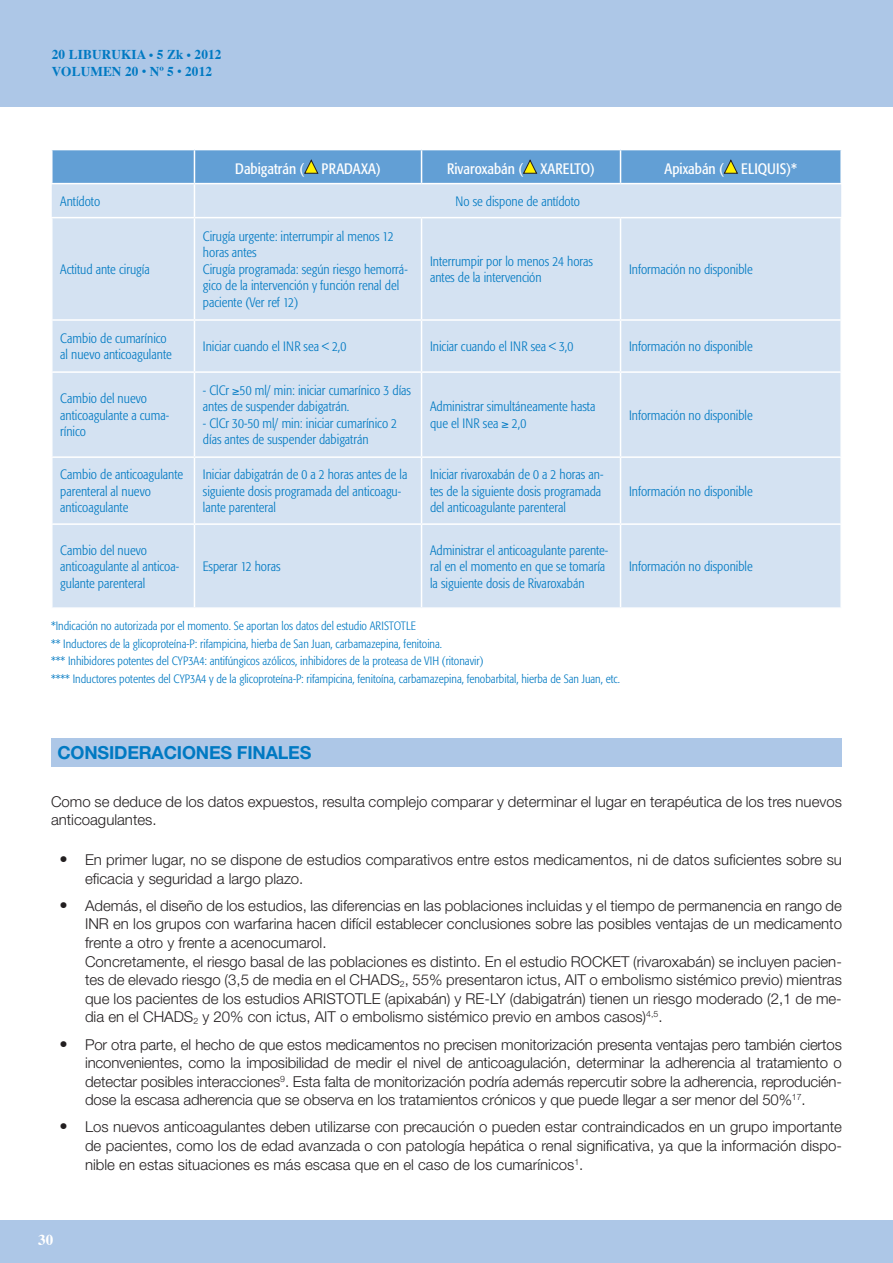
<style>
.page{position:relative;width:893px;height:1263px;background:#fff}
.page>*{position:absolute;margin:0;border:0;box-sizing:border-box;transform-origin:0 0}
.t1{font:700 18px "Helvetica Neue LT Std";letter-spacing:-.01em;color:#0079c2}
.t2{font:300 15px/18.6px "Helvetica Neue";color:#231f20}
.t3{font:condensed 15px "Formata";color:#fff}
.t4{font:700 15px "Times";color:#fff}
.t5{font:300 condensed 13.5px/16.5px "Formata";color:#0079c2}
.t6{font:700 13.5px/16.2px "Times";letter-spacing:.01em;color:#0079c2}
.t7{font:300 condensed 12px/17.7px "Formata";color:#0079c2}
.s1{font-size:12px}
.s2{font-size:16.5px}
</style>
<div class="page">
<div style="left:0;top:0;width:893px;height:106px;background:#adc7e7"></div>
<div style="left:0;top:1220px;width:893px;height:43px;background:#adc7e7"></div>
<div style="left:52px;top:184px;width:789px;height:423px;background:#d4e2f2"></div>
<hr style="left:194px;top:184px;width:1px;height:33px;background:#fff">
<hr style="left:51px;top:217px;width:143px;height:1px;background:#fff">
<hr style="left:51px;top:218px;width:2px;height:101px;background:#fff">
<hr style="left:194px;top:217px;width:228px;height:1px;background:#fff">
<hr style="left:194px;top:218px;width:1px;height:101px;background:#fff">
<hr style="left:422px;top:217px;width:198px;height:1px;background:#fff">
<hr style="left:421px;top:218px;width:1px;height:101px;background:#fff">
<hr style="left:620px;top:217px;width:222px;height:1px;background:#fff">
<hr style="left:620px;top:218px;width:1px;height:101px;background:#fff">
<hr style="left:840px;top:218px;width:2px;height:101px;background:#fff">
<hr style="left:51px;top:319px;width:143px;height:2px;background:#fff">
<hr style="left:51px;top:321px;width:2px;height:50px;background:#fff">
<hr style="left:194px;top:319px;width:228px;height:2px;background:#fff">
<hr style="left:194px;top:321px;width:1px;height:50px;background:#fff">
<hr style="left:422px;top:319px;width:198px;height:2px;background:#fff">
<hr style="left:421px;top:321px;width:1px;height:50px;background:#fff">
<hr style="left:620px;top:319px;width:222px;height:2px;background:#fff">
<hr style="left:620px;top:321px;width:1px;height:50px;background:#fff">
<hr style="left:840px;top:321px;width:2px;height:50px;background:#fff">
<hr style="left:51px;top:371px;width:143px;height:2px;background:#fff">
<hr style="left:51px;top:373px;width:2px;height:83px;background:#fff">
<hr style="left:194px;top:371px;width:228px;height:2px;background:#fff">
<hr style="left:194px;top:373px;width:1px;height:83px;background:#fff">
<hr style="left:422px;top:371px;width:198px;height:2px;background:#fff">
<hr style="left:421px;top:373px;width:1px;height:83px;background:#fff">
<hr style="left:620px;top:371px;width:222px;height:2px;background:#fff">
<hr style="left:620px;top:373px;width:1px;height:83px;background:#fff">
<hr style="left:840px;top:373px;width:2px;height:83px;background:#fff">
<hr style="left:51px;top:456px;width:143px;height:2px;background:#fff">
<hr style="left:51px;top:458px;width:2px;height:65px;background:#fff">
<hr style="left:194px;top:456px;width:228px;height:2px;background:#fff">
<hr style="left:194px;top:458px;width:1px;height:65px;background:#fff">
<hr style="left:422px;top:456px;width:198px;height:2px;background:#fff">
<hr style="left:421px;top:458px;width:1px;height:65px;background:#fff">
<hr style="left:620px;top:456px;width:222px;height:2px;background:#fff">
<hr style="left:620px;top:458px;width:1px;height:65px;background:#fff">
<hr style="left:840px;top:458px;width:2px;height:65px;background:#fff">
<hr style="left:51px;top:523px;width:143px;height:2px;background:#fff">
<hr style="left:51px;top:525px;width:2px;height:82px;background:#fff">
<hr style="left:194px;top:523px;width:228px;height:2px;background:#fff">
<hr style="left:194px;top:525px;width:1px;height:82px;background:#fff">
<hr style="left:422px;top:523px;width:198px;height:2px;background:#fff">
<hr style="left:421px;top:525px;width:1px;height:82px;background:#fff">
<hr style="left:620px;top:523px;width:222px;height:2px;background:#fff">
<hr style="left:620px;top:525px;width:1px;height:82px;background:#fff">
<hr style="left:840px;top:525px;width:2px;height:82px;background:#fff">
<svg style="left:52px;top:150px;width:789px;height:34px;background:#6aa3d4"></svg>
<div style="left:51px;top:738px;width:790px;height:28px;background:#adc7e7"></div>
<p class="t6" style="left:52px;top:45px;width:171px">20 LIBURUKIA <span class="s1">•</span> 5 Zk <span class="s1">•</span> 2012<br>VOLUMEN 20 <span class="s1">•</span> Nº 5 <span class="s1">•</span> 2012</p>
<p class="t3" style="left:235px;top:159px;width:147px">Dabigatrán ( PRADAXA)</p>
<p class="t3" style="left:447px;top:159px;width:149px">Rivaroxabán ( XARELTO)</p>
<p class="t3" style="left:665px;top:159px;width:134px">Apixabán ( ELIQUIS)*</p>
<p class="t5" style="left:60px;top:193px;width:41px">Antídoto</p>
<p class="t5" style="left:456px;top:193px;width:126px">No se dispone de antídoto</p>
<p class="t5" style="left:60px;top:261px;width:91px">Actitud ante cirugía</p>
<p class="t5" style="left:203px;top:228px;width:206px">Cirugía urgente: interrumpir al menos 12 horas antes<br>Cirugía programada: según riesgo hemorrá&shy;gico de la intervención y función renal del paciente (Ver ref 12)</p>
<p class="t5" style="left:430px;top:253px;width:165px">Interrumpir por lo menos 24 horas antes de la intervención</p>
<p class="t5" style="left:629px;top:261px;width:125px">Información no disponible</p>
<p class="t5" style="left:60px;top:330px;width:113px">Cambio de cumarínico al nuevo anticoagulante</p>
<p class="t5" style="left:203px;top:338px;width:145px">Iniciar cuando el INR sea &lt; 2,0</p>
<p class="t5" style="left:430px;top:338px;width:145px">Iniciar cuando el INR sea &lt; 3,0</p>
<p class="t5" style="left:629px;top:338px;width:125px">Información no disponible</p>
<p class="t5" style="left:60px;top:390px;width:110px">Cambio del nuevo anticoagulante a cuma&shy;rínico</p>
<p class="t5" style="left:203px;top:382px;width:210px">- ClCr ≥50 ml/ min: iniciar cumarínico 3 días antes de suspender dabigatrán.</p>
<p class="t5" style="left:430px;top:399px;width:167px">Administrar simultáneamente hasta que el INR sea ≥ 2,0</p>
<p class="t5" style="left:629px;top:407px;width:125px">Información no disponible</p>
<p class="t5" style="left:203px;top:415px;width:196px">- ClCr 30-50 ml/ min: iniciar cumarínico 2 días antes de suspender dabigatrán</p>
<p class="t5" style="left:60px;top:466px;width:124px">Cambio de anticoagulante parenteral al nuevo anticoagulante</p>
<p class="t5" style="left:203px;top:466px;width:206px">Iniciar dabigatrán de 0 a 2 horas antes de la siguiente dosis programada del anticoagu&shy;lante parenteral</p>
<p class="t5" style="left:430px;top:466px;width:175px">Iniciar rivaroxabán de 0 a 2 horas an&shy;tes de la siguiente dosis programada del anticoagulante parenteral</p>
<p class="t5" style="left:60px;top:542px;width:120px">Cambio del nuevo anticoagulante al anticoa&shy;gulante parenteral</p>
<p class="t5" style="left:203px;top:558px;width:79px">Esperar 12 horas</p>
<p class="t5" style="left:430px;top:542px;width:180px">Administrar el anticoagulante parente&shy;ral en el momento en que se tomaría la siguiente dosis de Rivaroxabán</p>
<p class="t5" style="left:629px;top:483px;width:125px">Información no disponible</p>
<p class="t5" style="left:629px;top:558px;width:125px">Información no disponible</p>
<p class="t7" style="left:51px;top:617px;width:570px">*Indicación no autorizada por el momento. Se aportan los datos del estudio ARISTOTLE<br>** Inductores de la glicoproteína-P: rifampicina, hierba de San Juan, carbamazepina, fenitoina.<br>*** Inhibidores potentes del CYP3A4: antifúngicos azólicos, inhibidores de la proteasa de VIH (ritonavir)<br>**** Inductores potentes del CYP3A4 y de la glicoproteína-P: rifampicina, fenitoína, carbamazepina, fenobarbital, hierba de San Juan, etc.</p>
<p class="t1" style="left:57px;top:741px;width:256px">CONSIDERACIONES FINALES</p>
<p class="t2" style="left:51px;top:792px;width:792px">Como se deduce de los datos expuestos, resulta complejo comparar y determinar el lugar en terapéutica de los tres nuevos anticoagulantes.</p>
<p class="t2" style="left:85px;top:850px;width:758px;text-indent:-26px"><span class="s2">•</span> En primer lugar, no se dispone de estudios comparativos entre estos medicamentos, ni de datos suficientes sobre su eficacia y seguridad a largo plazo.</p>
<p class="t2" style="left:85px;top:896px;width:758px;text-indent:-26px"><span class="s2">•</span> Además, el diseño de los estudios, las diferencias en las poblaciones incluidas y el tiempo de permanencia en rango de INR en los grupos con warfarina hacen difícil establecer conclusiones sobre las posibles ventajas de un medicamento frente a otro y frente a acenocumarol.<br>Concretamente, el riesgo basal de las poblaciones es distinto. En el estudio ROCKET (rivaroxabán) se incluyen pacien&shy;tes de elevado riesgo (3,5 de media en el CHADS<sub>2</sub>, 55% presentaron ictus, AIT o embolismo sistémico previo) mientras que los pacientes de los estudios ARISTOTLE (apixabán) y RE-LY (dabigatrán) tienen un riesgo moderado (2,1 de me&shy;dia en el CHADS<sub>2</sub> y 20% con ictus, AIT o embolismo sistémico previo en ambos casos)<sup>4,5</sup>.</p>
<p class="t2" style="left:85px;top:1034px;width:758px;text-align:justify;text-indent:-26px"><span class="s2">•</span> Por otra parte, el hecho de que estos medicamentos no precisen monitorización presenta ventajas pero también ciertos inconvenientes, como la imposibilidad de medir el nivel de anticoagulación, determinar la adherencia al tratamiento o detectar posibles interacciones<sup>9</sup>. Esta falta de monitorización podría además repercutir sobre la adherencia, reproducién&shy;dose la escasa adherencia que se observa en los tratamientos crónicos y que puede llegar a ser menor del 50%<sup>17</sup>.</p>
<p class="t2" style="left:85px;top:1117px;width:758px;text-align:justify;text-indent:-26px"><span class="s2">•</span> Los nuevos anticoagulantes deben utilizarse con precaución o pueden estar contraindicados en un grupo importante de pacientes, como los de edad avanzada o con patología hepática o renal significativa, ya que la información dispo&shy;nible en estas situaciones es más escasa que en el caso de los cumarínicos<sup>1</sup>.</p>
<p class="t4" style="left:38px;top:1226px;width:17px">30</p>
</div>
